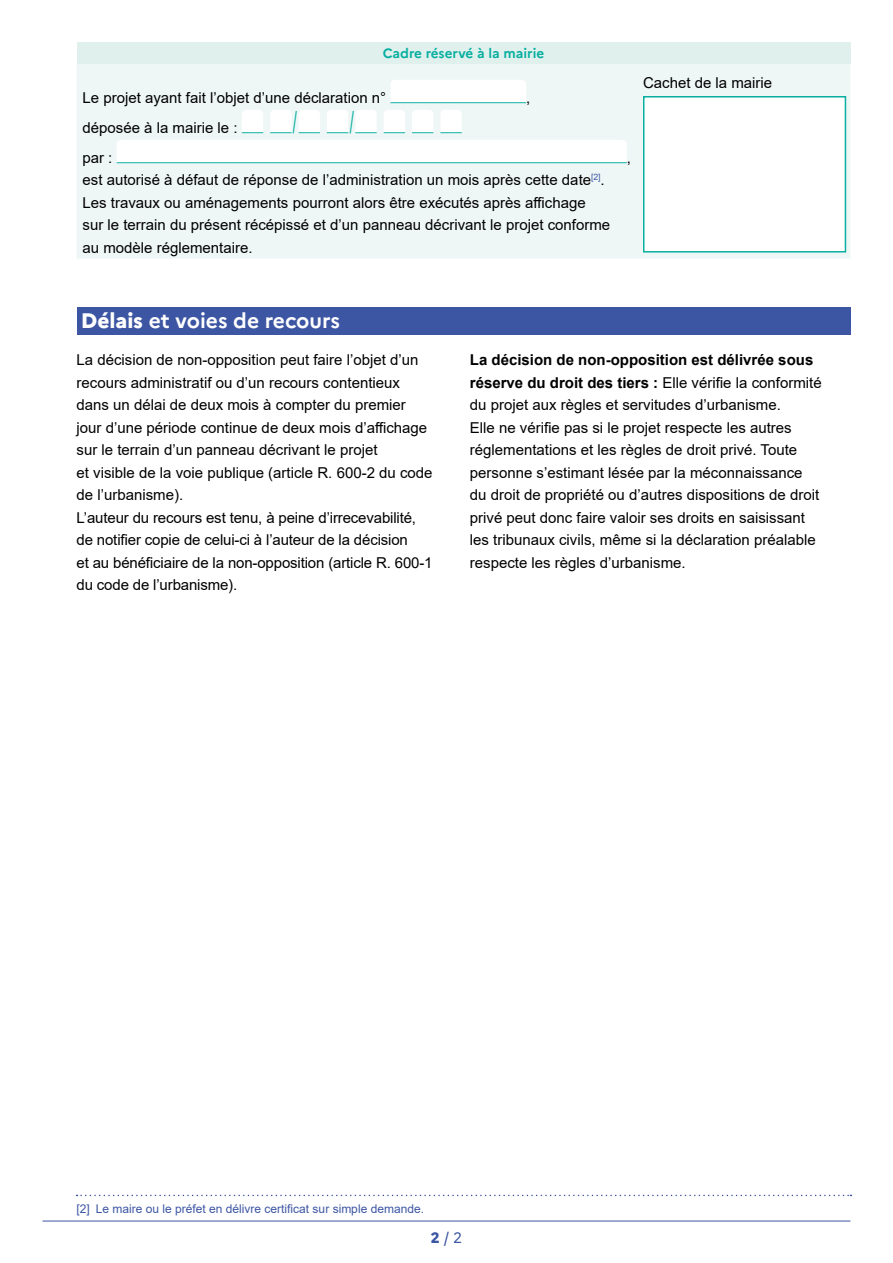
<style>
.page{position:relative;width:893px;height:1263px;background:#fff}
.page>*{position:absolute;margin:0;border:0;box-sizing:border-box;transform-origin:0 0}
.t1{font:30px "Arial";color:#07afa0;scale:.5 1}
.t2{font:700 21px "Marianne";color:#fff}
.t3{font:15px/22.5px "Arial";color:#000}
.t4{font:15px "Marianne";color:#3d56a3}
.t5{font:700 13.5px "Marianne";color:#07afa0}
.t6{font:12px "Arial";color:#3d56a3}
.s1{font-weight:800}
.s2{font-weight:700}
</style>
<div class="page">
<hr style="left:43px;top:1221px;width:807px;height:1px;background:#3d56a3">
<div style="left:77px;top:43px;width:773px;height:21px;background:#e0f0ed"></div>
<div style="left:77px;top:64px;width:773px;height:194px;background:#eff7f6"></div>
<svg style="left:390px;top:80px;width:136px;height:22px"></svg>
<hr style="left:390px;top:102px;width:136px;height:1px;background:#07afa0">
<svg style="left:242px;top:110px;width:21px;height:23px"></svg>
<svg style="left:270px;top:110px;width:22px;height:23px"></svg>
<svg style="left:299px;top:110px;width:21px;height:23px"></svg>
<svg style="left:327px;top:110px;width:21px;height:23px"></svg>
<svg style="left:355px;top:110px;width:22px;height:23px"></svg>
<svg style="left:384px;top:110px;width:21px;height:23px"></svg>
<svg style="left:412px;top:110px;width:21px;height:23px"></svg>
<svg style="left:440px;top:110px;width:22px;height:23px"></svg>
<svg style="left:117px;top:140px;width:510px;height:22px"></svg>
<hr style="left:117px;top:162px;width:510px;height:1px;background:#07afa0">
<div style="left:644px;top:97px;width:201px;height:155px;background:#fff"></div>
<div style="left:643px;top:96px;width:203px;height:157px;border:2px solid #07afa0"></div>
<svg style="left:77px;top:1195px;width:774px;height:1px"></svg>
<div style="left:77px;top:308px;width:773px;height:27px;background:#3d56a3"></div>
<p class="t5" style="left:383px;top:44px;width:163px">Cadre réservé à la mairie</p>
<p class="t3" style="left:83px;top:86px;width:305px">Le projet ayant fait l’objet d’une déclaration n°</p>
<p class="t3" style="left:526px;top:86px;width:6px">,</p>
<p class="t3" style="left:83px;top:116px;width:157px">déposée à la mairie le :</p>
<h1 class="t1" style="left:293px;top:101px;width:10px">/</h1>
<h1 class="t1" style="left:350px;top:101px;width:10px">/</h1>
<p class="t3" style="left:83px;top:146px;width:31px">par :</p>
<p class="t3" style="left:627px;top:146px;width:6px">,</p>
<p class="t3" style="left:83px;top:168px;width:529px">est autorisé à défaut de réponse de l’administration un mois après cette date<sup>[2]</sup>.<br>Les travaux ou aménagements pourront alors être exécutés après affichage sur le terrain du présent récépissé et d’un panneau décrivant le projet conforme au modèle réglementaire.</p>
<p class="t3" style="left:643px;top:71px;width:131px">Cachet de la mairie</p>
<h2 class="t2" style="left:81px;top:307px;width:261px"><span class="s1">Délais</span> et voies de recours</h2>
<p class="t3" style="left:77px;top:348px;width:358px">La décision de non-opposition peut faire l’objet d’un recours administratif ou d’un recours contentieux dans un délai de deux mois à compter du premier jour d’une période continue de deux mois d’affichage sur le terrain d’un panneau décrivant le projet<br>et visible de la voie publique (article R. 600-2 du code de l’urbanisme).<br>L’auteur du recours est tenu, à peine d’irrecevabilité, de notifier copie de celui-ci à l’auteur de la décision<br>et au bénéficiaire de la non-opposition (article R. 600-1 du code de l’urbanisme).</p>
<p class="t3" style="left:470px;top:348px;width:353px"><span class="s2">La décision de non-opposition est délivrée sous réserve du droit des tiers :</span> Elle vérifie la conformité du projet aux règles et servitudes d’urbanisme.<br>Elle ne vérifie pas si le projet respecte les autres réglementations et les règles de droit privé. Toute personne s’estimant lésée par la méconnaissance du droit de propriété ou d’autres dispositions de droit privé peut donc faire valoir ses droits en saisissant les tribunaux civils, même si la déclaration préalable respecte les règles d’urbanisme.</p>
<p class="t6" style="left:77px;top:1200px;width:349px">[2] Le maire ou le préfet en délivre certificat sur simple demande.</p>
<p class="t4" style="left:431px;top:1226px;width:33px"><span class="s1">2</span> / 2</p>
</div>
